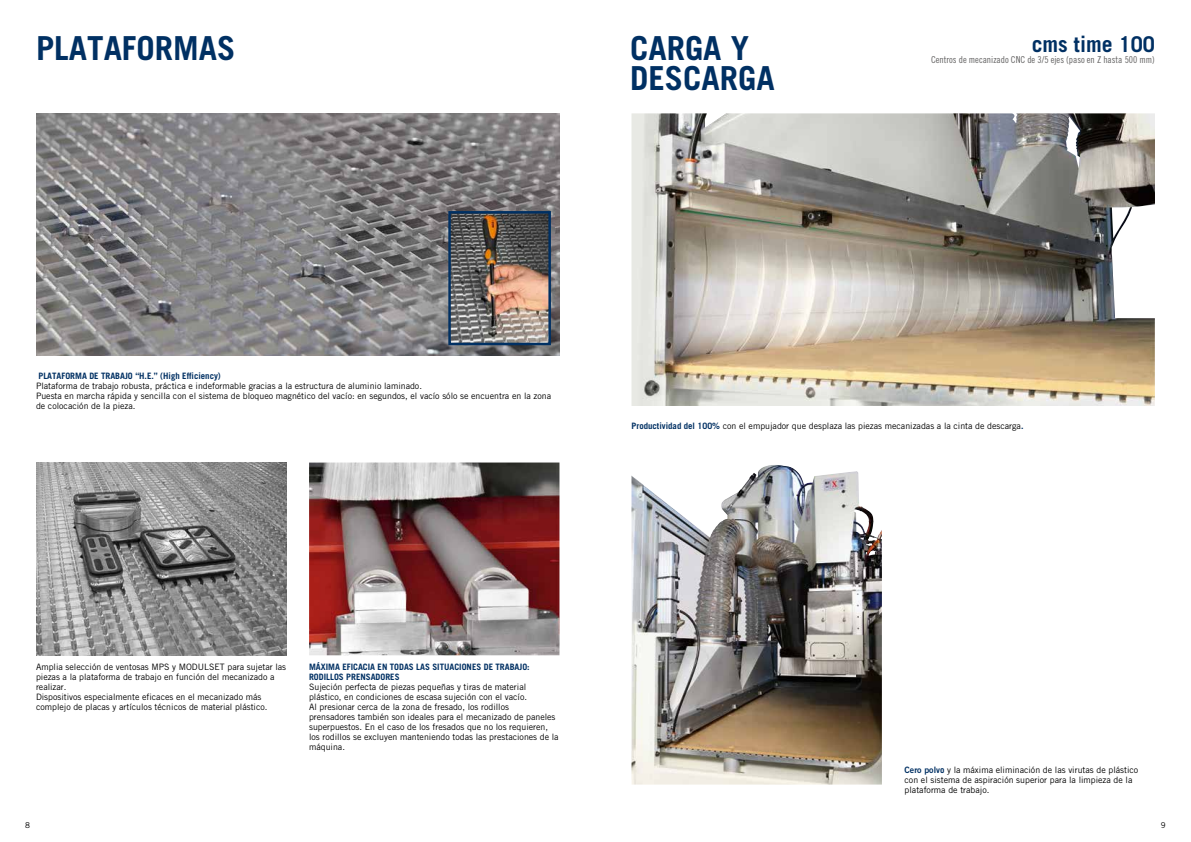
<style>
.page{position:relative;width:1191px;height:842px;background:#fff}
.page>*{position:absolute;margin:0;border:0;box-sizing:border-box;transform-origin:0 0}
.t1{font:700 33.1px/30.4px "Trade Gothic LT Std";color:#003063}
.t2{font:700 21.7px "Trade Gothic LT Std";color:#003063}
.t3{font:9.6px "Trade Gothic LT Std Cn 18";color:#646363}
.t4{font:8.8px/10px "Trade Gothic LT Std";color:#000}
.t5{font:700 8.8px/10px "Trade Gothic LT Std";color:#003063}
.t6{font:8px "Trade Gothic LT Std";color:#000}
.s1{font-weight:700;color:#003063}
.s2{font-family:"Trade Gothic LT Std Bd 2";color:#003063}
</style>
<div class="page">
<img style="left:36px;top:113px;width:523px;height:242px">
<img style="left:451px;top:214px;width:97px;height:128px">
<div style="left:448px;top:211px;width:103px;height:134px;border:2px solid #003063"></div>
<img style="left:36px;top:462px;width:250px;height:193px">
<img style="left:309px;top:462px;width:250px;height:193px">
<img style="left:631px;top:113px;width:524px;height:293px">
<img style="left:631px;top:465px;width:251px;height:319px">
<h1 class="t1" style="left:36px;top:32px;width:201px">PLATAFORMAS</h1>
<h1 class="t1" style="left:630px;top:32px;width:146px">CARGA Y<br>DESCARGA</h1>
<h2 class="t2" style="left:1031px;top:31px;width:125px">cms time 100</h2>
<p class="t3" style="left:931px;top:54px;width:225px">Centros de mecanizado CNC de 3/5 ejes (paso en Z hasta 500 mm)</p>
<p class="t5" style="left:38px;top:371px;width:184px">PLATAFORMA DE TRABAJO “H.E.” (High Efficiency)</p>
<p class="t4" style="left:36px;top:381px;width:516px">Plataforma de trabajo robusta, práctica e indeformable gracias a la estructura de aluminio laminado.<br>Puesta en marcha rápida y sencilla con el sistema de bloqueo magnético del vacío: en segundos, el vacío sólo se encuentra en la zona de colocación de la pieza.</p>
<p class="t4" style="left:631px;top:421px;width:393px"><span class="s1">Productividad del 100%</span> con el empujador que desplaza las piezas mecanizadas a la cinta de descarga<span class="s1">.</span></p>
<p class="t4" style="left:36px;top:662px;width:252px">Amplia selección de ventosas MPS y MODULSET para sujetar las piezas a la plataforma de trabajo en función del mecanizado a realizar.<br>Dispositivos especialmente eficaces en el mecanizado más complejo de placas y artículos técnicos de material plástico.</p>
<p class="t5" style="left:309px;top:662px;width:222px">MÁXIMA EFICACIA EN TODAS LAS SITUACIONES DE TRABAJO:<br>RODILLOS PRENSADORES</p>
<p class="t4" style="left:309px;top:682px;width:251px">Sujeción perfecta de piezas pequeñas y tiras de material plástico, en condiciones de escasa sujeción con el vacío.<br>Al presionar cerca de la zona de fresado, los rodillos<br>prensadores también son ideales para el mecanizado de paneles superpuestos. En el caso de los fresados que no los requieren, los rodillos se excluyen manteniendo todas las prestaciones de la máquina.</p>
<p class="t4" style="left:904px;top:765px;width:235px"><span class="s2">Cero polv</span><span class="s1">o</span> y la máxima eliminación de las virutas de plástico con el sistema de aspiración superior para la limpieza de la plataforma de trabajo.</p>
<p class="t6" style="left:25px;top:820px;width:6px">8</p>
<p class="t6" style="left:1160px;top:820px;width:6px">9</p>
</div>
